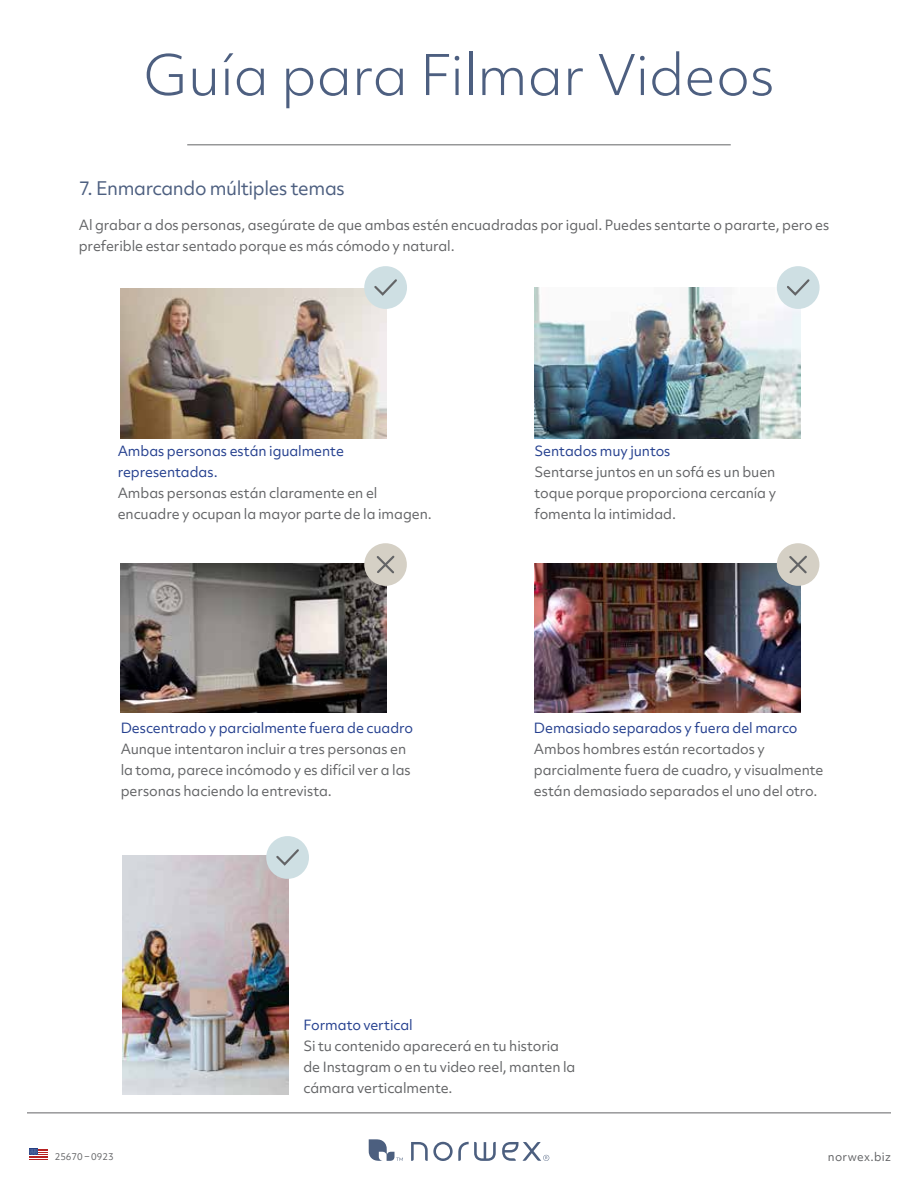
<style>
.page{position:relative;width:918px;height:1188px;background:#fff}
.page>*{position:absolute;margin:0;border:0;box-sizing:border-box;transform-origin:0 0}
.t1{font:300 54px "Objektiv Mk 2";color:#4d5f80}
.t2{font:18px "Objektiv Mk 2";letter-spacing:-.025em;color:#4d5f80}
.t3{font:13.5px/21px "Objektiv Mk 2";letter-spacing:-.01em;color:#636466}
.t4{font:13.5px/21px "Objektiv Mk 2";letter-spacing:-.01em;color:#25408f}
.t5{font:11.25px "Objektiv Mk 2";letter-spacing:.03em;color:#636466}
.t6{font:9px "Objektiv Mk 2";color:#636466}
</style>
<div class="page">
<svg style="left:411px;top:1142px;width:85px;height:19px"></svg>
<svg style="left:502px;top:1142px;width:47px;height:19px"></svg>
<svg style="left:369px;top:1139px;width:34px;height:22px"></svg>
<hr style="left:27px;top:1113px;width:864px;height:1px;background:#636466">
<hr style="left:187px;top:145px;width:544px;height:1px;background:#636466">
<img style="left:120px;top:288px;width:267px;height:150px">
<img style="left:535px;top:288px;width:266px;height:150px">
<div style="left:364px;top:266px;width:43px;height:43px;background:#cedfe3;border-radius:50%"></div>
<svg style="left:374px;top:279px;width:23px;height:17px"></svg>
<div style="left:777px;top:266px;width:43px;height:43px;background:#cedfe3;border-radius:50%"></div>
<svg style="left:787px;top:279px;width:23px;height:17px"></svg>
<img style="left:120px;top:564px;width:267px;height:148px">
<img style="left:535px;top:563px;width:266px;height:150px">
<div style="left:364px;top:543px;width:43px;height:43px;background:#d5d0c5;border-radius:50%"></div>
<svg style="left:376px;top:555px;width:19px;height:19px"></svg>
<div style="left:777px;top:543px;width:42px;height:43px;background:#d5d0c5;border-radius:50%"></div>
<svg style="left:789px;top:555px;width:18px;height:19px"></svg>
<img style="left:122px;top:855px;width:166px;height:240px">
<div style="left:266px;top:836px;width:43px;height:43px;background:#cedfe3;border-radius:50%"></div>
<svg style="left:276px;top:849px;width:23px;height:17px"></svg>
<svg style="left:29px;top:1149px;width:19px;height:11px"></svg>
<h1 class="t1" style="left:143px;top:38px;width:633px">Guía para Filmar Videos</h1>
<h2 class="t2" style="left:79px;top:176px;width:268px">7. Enmarcando múltiples temas</h2>
<p class="t3" style="left:79px;top:214px;width:752px">Al grabar a dos personas, asegúrate de que ambas estén encuadradas por igual. Puedes sentarte o pararte, pero es preferible estar sentado porque es más cómodo y natural.</p>
<p class="t4" style="left:118px;top:440px;width:228px">Ambas personas están igualmente representadas.</p>
<p class="t3" style="left:118px;top:482px;width:316px">Ambas personas están claramente en el encuadre y ocupan la mayor parte de la imagen.</p>
<p class="t4" style="left:121px;top:717px;width:294px">Descentrado y parcialmente fuera de cuadro</p>
<p class="t3" style="left:121px;top:738px;width:292px">Aunque intentaron incluir a tres personas en la toma, parece incómodo y es difícil ver a las personas haciendo la entrevista.</p>
<p class="t4" style="left:535px;top:440px;width:137px">Sentados muy juntos</p>
<p class="t3" style="left:535px;top:461px;width:243px;text-align:justify">Sentarse juntos en un sofá es un buen toque porque proporciona cercanía y fomenta la intimidad.</p>
<p class="t4" style="left:534px;top:717px;width:265px">Demasiado separados y fuera del marco</p>
<p class="t3" style="left:534px;top:738px;width:291px">Ambos hombres están recortados y parcialmente fuera de cuadro, y visualmente están demasiado separados el uno del otro.</p>
<p class="t6" style="left:55px;top:1151px;width:60px">25670 – 0923</p>
<p class="t4" style="left:303px;top:1015px;width:111px">Formato vertical</p>
<p class="t3" style="left:303px;top:1036px;width:274px">Si tu contenido aparecerá en tu historia de Instagram o en tu video reel, manten la cámara verticalmente.</p>
<p class="t5" style="left:828px;top:1149px;width:65px">norwex.biz</p>
</div>
